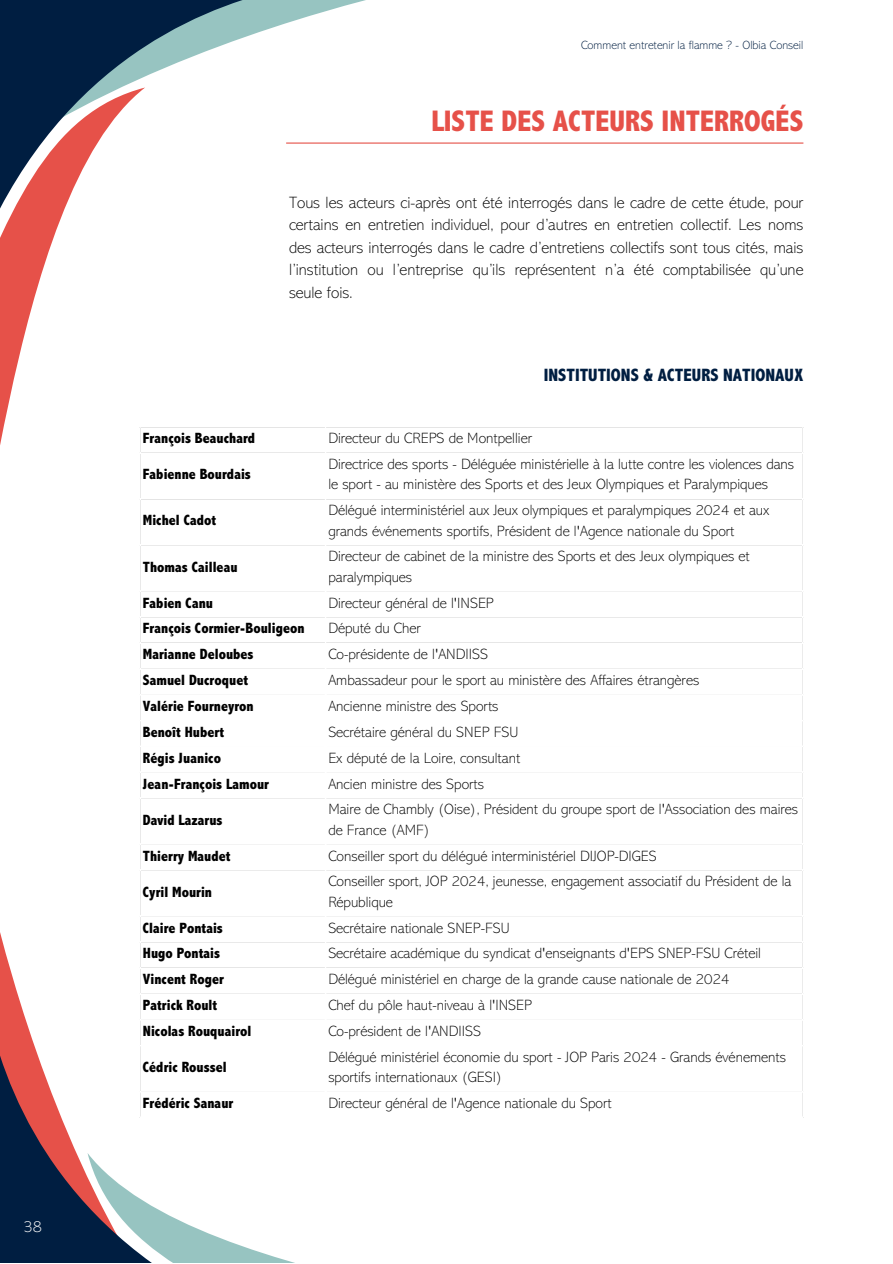
<style>
.page{position:relative;width:893px;height:1264px;background:#fff}
.page>*{position:absolute;margin:0;border:0;box-sizing:border-box;transform-origin:0 0}
.t1{font:800 condensed 30px "Abadi MT Std";color:#e65149}
.t2{font:800 condensed 18px "Abadi MT Std";color:#001e41}
.t3{font:200 16.5px/22.5px "Abadi MT Std";color:#000;text-align:justify}
.t4{font:200 16.5px "Abadi MT Std";color:#fff}
.t5{font:200 15px/20.2px "Abadi MT Std";color:#000}
.t6{font:800 condensed 15px "Abadi MT Std";color:#000}
.t7{font:200 12px "Abadi MT Std";color:#001e41}
</style>
<div class="page">
<svg style="left:242px;top:0;width:124px;height:38px"></svg>
<svg style="left:0;top:0;width:242px;height:87px;background:#456177"></svg>
<svg style="left:0;top:87px;width:145px;height:531px"></svg>
<svg style="left:0;top:932px;width:191px;height:123px"></svg>
<svg style="left:0;top:1055px;width:87px;height:207px;fill:#001e41"></svg>
<svg style="left:87px;top:1153px;width:205px;height:109px"></svg>
<hr style="left:139px;top:427px;width:2px;height:689px;background:#fff">
<hr style="left:139px;top:426px;width:664px;height:1px;background:#fff">
<hr style="left:139px;top:452px;width:664px;height:1px;background:#fff">
<hr style="left:139px;top:498px;width:664px;height:1px;background:#fff">
<hr style="left:139px;top:544px;width:664px;height:1px;background:#fff">
<hr style="left:139px;top:590px;width:664px;height:1px;background:#fff">
<hr style="left:139px;top:616px;width:664px;height:1px;background:#fff">
<hr style="left:139px;top:941px;width:664px;height:1px;background:#fff">
<hr style="left:139px;top:967px;width:664px;height:1px;background:#fff">
<hr style="left:139px;top:993px;width:664px;height:1px;background:#fff">
<hr style="left:139px;top:1019px;width:664px;height:1px;background:#fff">
<hr style="left:139px;top:1044px;width:664px;height:2px;background:#fff">
<hr style="left:286px;top:142px;width:517px;height:2px;background:#e65149">
<p class="t4" style="left:24px;top:1220px;width:20px">38</p>
<p class="t7" style="left:581px;top:41px;width:224px">Comment entretenir la flamme ? - Olbia Conseil</p>
<p class="t1" style="left:431px;top:110px;width:373px">LISTE DES ACTEURS INTERROGÉS</p>
<p class="t3" style="left:289px;top:193px;width:516px">Tous les acteurs ci-après ont été interrogés dans le cadre de cette étude, pour certains en entretien individuel, pour d’autres en entretien collectif. Les noms des acteurs interrogés dans le cadre d’entretiens collectifs sont tous cités, mais l’institution ou l’entreprise qu’ils représentent n’a été comptabilisée qu’une seule fois.</p>
<p class="t2" style="left:543px;top:368px;width:261px">INSTITUTIONS &amp; ACTEURS NATIONAUX</p>
<p class="t6" style="left:143px;top:433px;width:114px">François Beauchard</p>
<p class="t5" style="left:328px;top:430px;width:205px">Directeur du CREPS de Montpellier</p>
<p class="t6" style="left:143px;top:469px;width:110px">Fabienne Bourdais</p>
<p class="t5" style="left:328px;top:455px;width:467px">Directrice des sports - Déléguée ministérielle à la lutte contre les violences dans le sport - au ministère des Sports et des Jeux Olympiques et Paralympiques</p>
<p class="t6" style="left:143px;top:515px;width:75px">Michel Cadot</p>
<p class="t5" style="left:328px;top:501px;width:442px">Délégué interministériel aux Jeux olympiques et paralympiques 2024 et aux grands événements sportifs, Président de l'Agence nationale du Sport</p>
<p class="t6" style="left:143px;top:561px;width:96px">Thomas Cailleau</p>
<p class="t5" style="left:328px;top:548px;width:423px">Directeur de cabinet de la ministre des Sports et des Jeux olympiques et paralympiques</p>
<p class="t6" style="left:143px;top:597px;width:72px">Fabien Canu</p>
<p class="t5" style="left:328px;top:594px;width:167px">Directeur général de l'INSEP</p>
<p class="t6" style="left:143px;top:623px;width:163px">François Cormier-Bouligeon</p>
<p class="t5" style="left:328px;top:619px;width:94px">Député du Cher</p>
<p class="t6" style="left:143px;top:649px;width:112px">Marianne Deloubes</p>
<p class="t5" style="left:328px;top:645px;width:161px">Co-présidente de l'ANDIISS</p>
<p class="t6" style="left:143px;top:675px;width:107px">Samuel Ducroquet</p>
<p class="t5" style="left:328px;top:671px;width:372px">Ambassadeur pour le sport au ministère des Affaires étrangères</p>
<p class="t6" style="left:143px;top:700px;width:112px">Valérie Fourneyron</p>
<p class="t5" style="left:328px;top:697px;width:172px">Ancienne ministre des Sports</p>
<p class="t6" style="left:143px;top:726px;width:83px">Benoît Hubert</p>
<p class="t5" style="left:328px;top:723px;width:191px">Secrétaire général du SNEP FSU</p>
<p class="t6" style="left:143px;top:752px;width:80px">Régis Juanico</p>
<p class="t5" style="left:328px;top:749px;width:193px">Ex député de la Loire, consultant</p>
<p class="t6" style="left:143px;top:778px;width:128px">Jean-François Lamour</p>
<p class="t5" style="left:328px;top:775px;width:157px">Ancien ministre des Sports</p>
<p class="t6" style="left:143px;top:814px;width:81px">David Lazarus</p>
<p class="t5" style="left:328px;top:800px;width:471px">Maire de Chambly (Oise), Président du groupe sport de l'Association des maires de France (AMF)</p>
<p class="t6" style="left:143px;top:850px;width:89px">Thierry Maudet</p>
<p class="t5" style="left:328px;top:847px;width:330px">Conseiller sport du délégué interministériel DIJOP-DIGES</p>
<p class="t6" style="left:143px;top:886px;width:71px">Cyril Mourin</p>
<p class="t5" style="left:328px;top:872px;width:464px">Conseiller sport, JOP 2024, jeunesse, engagement associatif du Président de la<br>République</p>
<p class="t6" style="left:143px;top:922px;width:82px">Claire Pontais</p>
<p class="t5" style="left:328px;top:918px;width:183px">Secrétaire nationale SNEP-FSU</p>
<p class="t6" style="left:143px;top:948px;width:79px">Hugo Pontais</p>
<p class="t5" style="left:328px;top:944px;width:434px">Secrétaire académique du syndicat d'enseignants d'EPS SNEP-FSU Créteil</p>
<p class="t6" style="left:143px;top:974px;width:83px">Vincent Roger</p>
<p class="t5" style="left:328px;top:970px;width:403px">Délégué ministériel en charge de la grande cause nationale de 2024</p>
<p class="t6" style="left:143px;top:999px;width:76px">Patrick Roult</p>
<p class="t5" style="left:328px;top:996px;width:205px">Chef du pôle haut-niveau à l'INSEP</p>
<p class="t6" style="left:143px;top:1025px;width:110px">Nicolas Rouquairol</p>
<p class="t5" style="left:328px;top:1022px;width:154px">Co-président de l'ANDIISS</p>
<p class="t6" style="left:143px;top:1061px;width:85px">Cédric Roussel</p>
<p class="t5" style="left:328px;top:1048px;width:459px">Délégué ministériel économie du sport - JOP Paris 2024 - Grands événements sportifs internationaux (GESI)</p>
<p class="t6" style="left:143px;top:1097px;width:92px">Frédéric Sanaur</p>
<p class="t5" style="left:328px;top:1094px;width:285px">Directeur général de l'Agence nationale du Sport</p>
</div>
